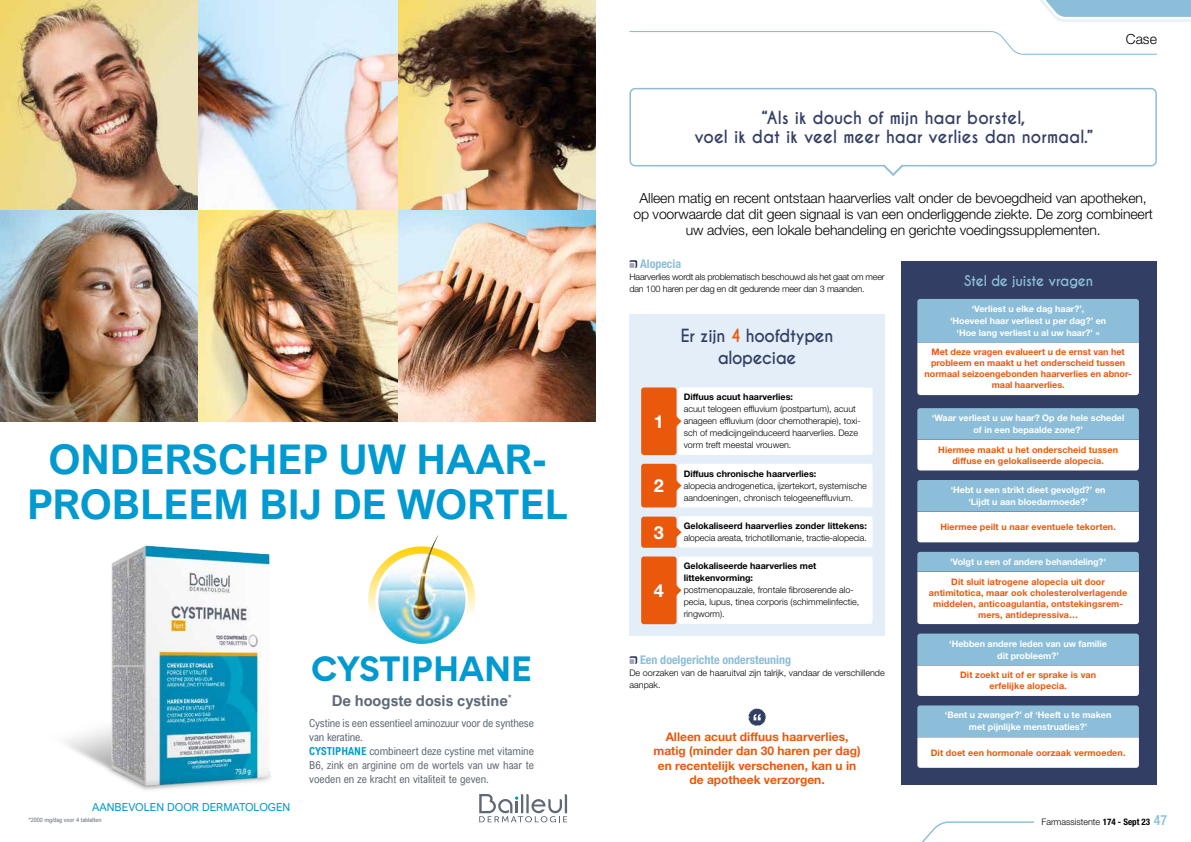
<style>
.page{position:relative;width:1191px;height:842px;background:#fff}
.page>*{position:absolute;margin:0;border:0;box-sizing:border-box;transform-origin:0 0}
.t1{font:700 41px/45px "Arial Nova";color:#0099d0;text-align:center}
.t2{font:700 31.4px "Gordita";color:#0099d0}
.t3{font:700 18px "Helvetica Neue LT Std";color:#fff}
.t4{font:700 17px/19px "Caviar Dreams";color:#333e65;text-align:center;scale:.95 1}
.t5{font:700 17px/22px "Caviar Dreams";letter-spacing:-.02em;color:#333e65;text-align:center;scale:.95 1}
.t6{font:700 15px "Arial Nova";color:#606976}
.t7{font:300 14px/16px "Helvetica Neue LT Std";letter-spacing:-.01em;color:#000;text-align:center}
.t8{font:700 14px "Caviar Dreams";letter-spacing:-.02em;color:#8cbed9;scale:.95 1}
.t9{font:700 12px/14.5px "Helvetica Neue LT Std";color:#ea580c;text-align:center}
.t10{font:700 condensed 12px "Helvetica Neue LT Std";color:#8cbed9}
.t11{font:11px/14px "Arial Nova Cond";letter-spacing:-.005em;color:#606976}
.t12{font:11px "Arial Nova";color:#0099d0}
.t13{font:300 9px/12px "Helvetica Neue LT Std";color:#000}
.t14{font:700 9px/11px "Helvetica Neue LT Std";letter-spacing:.01em;color:#ea580c;text-align:center}
.t15{font:700 9px/12px "Helvetica Neue LT Std";color:#fff;text-align:center}
.t16{font:300 9px/12px "Helvetica Neue LT Std";letter-spacing:-.02em;color:#000}
.t17{font:700 9px/12px "Helvetica Neue LT Std";color:#000}
.t18{font:6px "Arial Nova Cond";color:#606976}
.s1{font-weight:700;color:#0099d0}
.s2{color:#ea580c}
.s3{font-weight:700}
.s4{font-weight:700;font-stretch:condensed}
.s5{font-weight:500;font-stretch:condensed;font-size:14px;color:#8cbed9}
</style>
<div class="page">
<svg style="left:629px;top:31px;width:528px;height:24px"></svg>
<svg style="left:1040px;top:0;width:151px;height:22px"></svg>
<svg style="left:921px;top:821px;width:113px;height:21px"></svg>
<img style="left:100px;top:545px;width:172px;height:247px">
<svg style="left:479px;top:794px;width:88px;height:28px"></svg>
<img style="left:0;top:0;width:595px;height:421px">
<svg style="left:368px;top:571px;width:108px;height:43px"></svg>
<img style="left:376px;top:535px;width:91px;height:108px">
<svg style="left:629px;top:260px;width:8px;height:8px"></svg>
<svg style="left:629px;top:656px;width:8px;height:8px"></svg>
<svg style="left:748px;top:708px;width:18px;height:18px"></svg>
<div style="left:901px;top:261px;width:255px;height:523px;background:#333e65"></div>
<div style="left:629px;top:314px;width:255px;height:322px;background:#e3eef9"></div>
<div style="left:678px;top:387px;width:194px;height:68px;background:#fff;border-radius:3px"></div>
<svg style="left:676px;top:414px;width:5px;height:14px"></svg>
<div style="left:641px;top:387px;width:35px;height:68px;background:#ea580c;border-radius:3px"></div>
<div style="left:678px;top:464px;width:194px;height:43px;background:#fff;border-radius:3px"></div>
<svg style="left:676px;top:479px;width:5px;height:14px"></svg>
<div style="left:641px;top:464px;width:35px;height:43px;background:#ea580c;border-radius:3px"></div>
<div style="left:678px;top:516px;width:194px;height:31px;background:#fff;border-radius:3px"></div>
<svg style="left:676px;top:525px;width:5px;height:14px"></svg>
<div style="left:641px;top:517px;width:35px;height:31px;background:#ea580c;border-radius:3px"></div>
<div style="left:678px;top:556px;width:194px;height:68px;background:#fff;border-radius:3px"></div>
<svg style="left:676px;top:583px;width:5px;height:14px"></svg>
<div style="left:641px;top:556px;width:35px;height:68px;background:#ea580c;border-radius:3px"></div>
<svg style="left:917px;top:299px;width:221px;height:96px;background:#cae0ed"></svg>
<svg style="left:917px;top:408px;width:221px;height:62px;background:#c2dcea"></svg>
<svg style="left:917px;top:480px;width:221px;height:62px;background:#c2dcea"></svg>
<svg style="left:917px;top:634px;width:221px;height:62px;background:#c3dcea"></svg>
<svg style="left:917px;top:705px;width:221px;height:63px;background:#c1dbe9"></svg>
<svg style="left:917px;top:552px;width:221px;height:72px;background:#deecf3"></svg>
<div style="left:629px;top:88px;width:527px;height:78px;border:2px solid #8cbed9;border-radius:5px"></div>
<svg style="left:883px;top:163px;width:20px;height:13px"></svg>
<h1 class="t1" style="left:27px;top:436px;width:542px">ONDERSCHEP UW HAAR-<br>PROBLEEM BIJ DE WORTEL</h1>
<h2 class="t2" style="left:311px;top:644px;width:222px">CYSTIPHANE</h2>
<p class="t12" style="left:92px;top:801px;width:200px">AANBEVOLEN DOOR DERMATOLOGEN</p>
<p class="t18" style="left:28px;top:816px;width:75px">*2000 mg/dag voor 4 tabletten</p>
<h3 class="t6" style="left:332px;top:692px;width:181px">De hoogste dosis cystine<sup>*</sup></h3>
<p class="t11" style="left:309px;top:716px;width:226px">Cystine is een essentieel aminozuur voor de synthese van keratine.<br><span class="s1">CYSTIPHANE</span> combineert deze cystine met vitamine B6, zink en arginine om de wortels van uw haar te voeden en ze kracht en vitaliteit te geven.</p>
<h3 class="t4" style="left:694px;top:109px;width:421px">“Als ik douch of mijn haar borstel,<br>voel ik dat ik veel meer haar verlies dan normaal.”</h3>
<h3 class="t7" style="left:1125px;top:31px;width:33px">Case</h3>
<p class="t7" style="left:633px;top:189px;width:521px">Alleen matig en recent ontstaan haarverlies valt onder de bevoegdheid van apotheken, op voorwaarde dat dit geen signaal is van een onderliggende ziekte. De zorg combineert uw advies, een lokale behandeling en gerichte voedingssupplementen.</p>
<h3 class="t10" style="left:640px;top:256px;width:43px">Alopecia</h3>
<p class="t16" style="left:629px;top:270px;width:257px">Haarverlies wordt als problematisch beschouwd als het gaat om meer dan 100 haren per dag en dit gedurende meer dan 3 maanden.</p>
<h3 class="t3" style="left:654px;top:410px;width:12px">1</h3>
<h3 class="t5" style="left:681px;top:325px;width:162px">Er zijn <span class="s2">4</span> hoofdtypen alopeciae</h3>
<p class="t17" style="left:684px;top:391px;width:111px">Diffuus acuut haarverlies:</p>
<p class="t13" style="left:684px;top:403px;width:178px">acuut telogeen effluvium (postpartum), acuut anageen effluvium (door chemotherapie), toxi&shy;sch of medicijngeïnduceerd haarverlies. Deze vorm treft meestal vrouwen.</p>
<p class="t17" style="left:684px;top:467px;width:134px">Diffuus chronische haarverlies:</p>
<p class="t13" style="left:684px;top:479px;width:185px">alopecia androgenetica, ijzertekort, systemische aandoeningen, chronisch telogeeneffluvium.</p>
<h3 class="t3" style="left:654px;top:474px;width:12px">2</h3>
<p class="t13" style="left:654px;top:520px;width:215px;text-align:right"><span class="s3">Gelokaliseerd haarverlies zonder littekens:<br></span><sup>3</sup> alopecia areata, trichotillomanie, tractie-alopecia.</p>
<p class="t17" style="left:684px;top:560px;width:134px">Gelokaliseerde haarverlies met littekenvorming:</p>
<p class="t13" style="left:684px;top:584px;width:177px">postmenopauzale, frontale fibroserende alo&shy;pecia, lupus, tinea corporis (schimmelinfectie, ringworm).</p>
<h3 class="t3" style="left:654px;top:579px;width:12px">4</h3>
<h3 class="t10" style="left:640px;top:652px;width:153px">Een doelgerichte ondersteuning</h3>
<p class="t13" style="left:629px;top:666px;width:257px">De oorzaken van de haaruitval zijn talrijk, vandaar de verschillende aanpak.</p>
<h3 class="t9" style="left:653px;top:729px;width:209px">Alleen acuut diffuus haarverlies, matig (minder dan 30 haren per dag) en recentelijk verschenen, kan u in de apotheek verzorgen.</h3>
<h3 class="t8" style="left:964px;top:272px;width:137px">Stel de juiste vragen</h3>
<p class="t15" style="left:950px;top:303px;width:158px">‘Verliest u elke dag haar?’,<br>‘Hoeveel haar verliest u per dag?’ en ‘Hoe lang verliest u al uw haar?’ »</p>
<p class="t14" style="left:924px;top:347px;width:208px">Met deze vragen evalueert u de ernst van het probleem en maakt u het onderscheid tussen normaal seizoengebonden haarverlies en abnor&shy;maal haarverlies.</p>
<p class="t15" style="left:932px;top:412px;width:194px">‘Waar verliest u uw haar? Op de hele schedel of in een bepaalde zone?’</p>
<p class="t14" style="left:938px;top:444px;width:181px">Hiermee maakt u het onderscheid tussen diffuse en gelokaliseerde alopecia.</p>
<p class="t15" style="left:950px;top:484px;width:156px">‘Hebt u een strikt dieet gevolgd?’ en ‘Lijdt u aan bloedarmoede?’</p>
<p class="t14" style="left:940px;top:521px;width:177px">Hiermee peilt u naar eventuele tekorten.</p>
<p class="t15" style="left:950px;top:555px;width:158px">'Volgt u een of andere behandeling?'</p>
<p class="t14" style="left:929px;top:576px;width:200px">Dit sluit iatrogene alopecia uit door antimitotica, maar ook cholesterolverlagende middelen, anticoagulantia, ontstekingsrem&shy;mers, antidepressiva…</p>
<p class="t15" style="left:949px;top:637px;width:159px">‘Hebben andere leden van uw familie dit probleem?’</p>
<p class="t14" style="left:960px;top:669px;width:137px">Dit zoekt uit of er sprake is van erfelijke alopecia.</p>
<p class="t15" style="left:945px;top:709px;width:168px">‘Bent u zwanger?’ of ‘Heeft u te maken met pijnlijke menstruaties?’</p>
<p class="t14" style="left:930px;top:747px;width:196px">Dit doet een hormonale oorzaak vermoeden.</p>
<p class="t13" style="left:1041px;top:816px;width:127px">Farmassistente <span class="s4">174 - Sept 23</span> <span class="s5">47</span></p>
</div>
